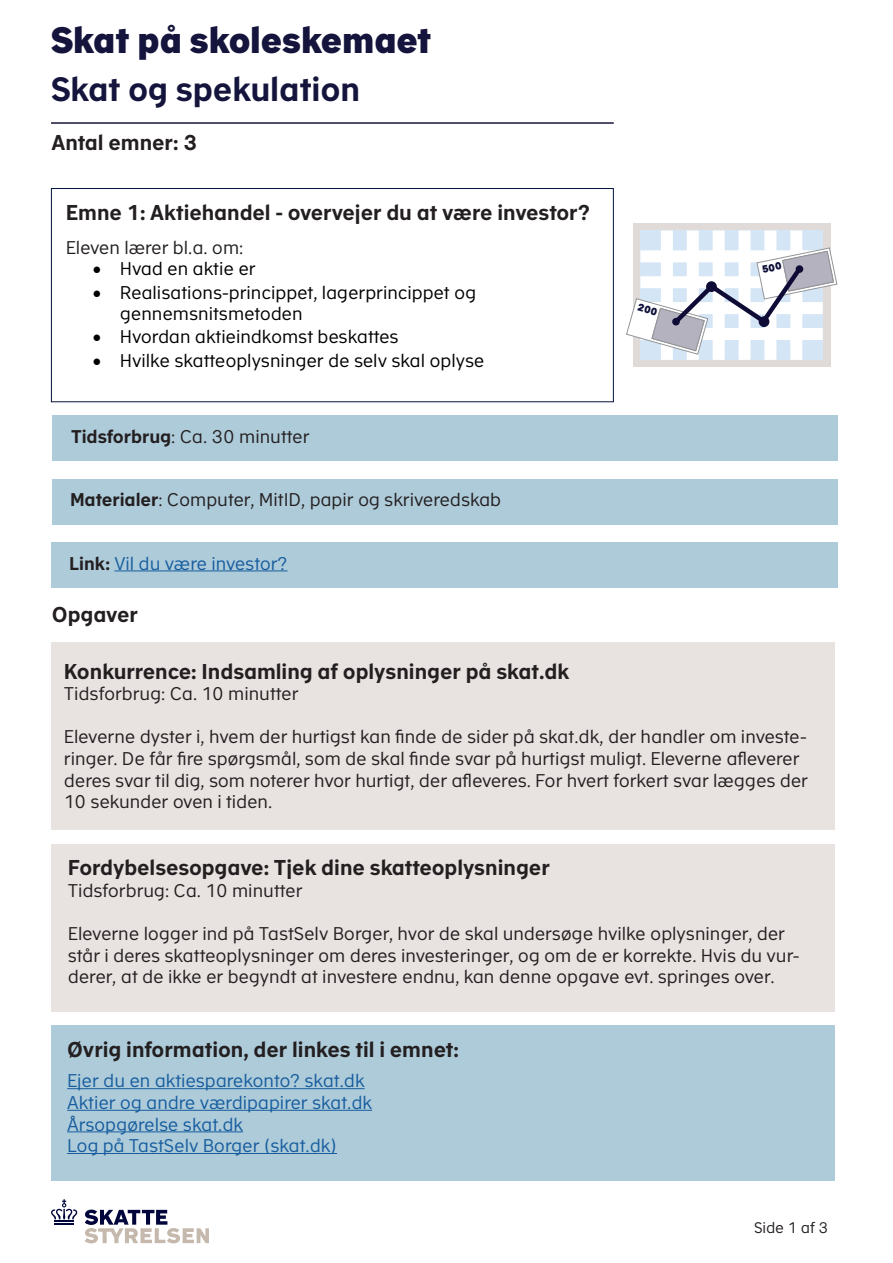
<style>
.page{position:relative;width:893px;height:1263px;background:#fff}
.page>*{position:absolute;margin:0;border:0;box-sizing:border-box;transform-origin:0 0}
.t1{font:900 36px "Academy Sans Office";letter-spacing:-.005em;color:#14143c}
.t2{font:700 33px "Academy Sans Office";letter-spacing:-.005em;color:#14143c}
.t3{font:700 21px "Academy Sans Office";letter-spacing:-.005em;color:#231f20}
.t4{font:18px/21.6px "Academy Sans Office";letter-spacing:-.01em;color:#231f20}
.t5{font:18px/21.6px "Academy Sans Office";letter-spacing:-.01em;color:#000}
.t6{font:18px "Academy Sans Office";letter-spacing:-.01em;color:#175d9e}
.t7{font:15px "Academy Sans Office";letter-spacing:-.005em;color:#231f20}
.s1{font-weight:700}
.s2{font-weight:700;color:#231f20}
</style>
<div class="page">
<div style="left:51px;top:188px;width:563px;height:214px;border:1px solid #00143c"></div>
<div style="left:52px;top:416px;width:785px;height:45px;background:#aecbda"></div>
<div style="left:52px;top:479px;width:785px;height:45px;background:#aecbda"></div>
<div style="left:51px;top:542px;width:786px;height:46px;background:#aecbda"></div>
<hr style="left:114px;top:570px;width:174px;height:1px;background:#175d9e">
<div style="left:51px;top:844px;width:783px;height:168px;background:#e8e2e1"></div>
<div style="left:51px;top:642px;width:783px;height:188px;background:#e8e2e1"></div>
<div style="left:51px;top:1025px;width:783px;height:156px;background:#aecbda"></div>
<hr style="left:67px;top:1088px;width:298px;height:1px;background:#175d9e">
<hr style="left:67px;top:1110px;width:305px;height:1px;background:#175d9e">
<hr style="left:67px;top:1131px;width:176px;height:1px;background:#175d9e">
<hr style="left:67px;top:1153px;width:270px;height:1px;background:#175d9e">
<div style="left:633px;top:223px;width:197px;height:144px;background:#e0dad8"></div>
<div style="left:641px;top:230px;width:182px;height:130px;background:#d4e5f5"></div>
<div style="left:661px;top:230px;width:12px;height:130px;background:#fff"></div>
<div style="left:687px;top:230px;width:12px;height:130px;background:#fff"></div>
<div style="left:713px;top:230px;width:12px;height:130px;background:#fff"></div>
<div style="left:738px;top:230px;width:12px;height:130px;background:#fff"></div>
<div style="left:764px;top:230px;width:12px;height:130px;background:#fff"></div>
<div style="left:790px;top:230px;width:12px;height:130px;background:#fff"></div>
<hr style="left:51px;top:122px;width:563px;height:2px;background:#14143c">
<svg style="left:51px;top:1199px;width:26px;height:26px"></svg>
<svg style="left:85px;top:1209px;width:124px;height:34px"></svg>
<svg style="left:626px;top:247px;width:212px;height:108px"></svg>
<p class="t1" style="left:51px;top:13px;width:382px">Skat på skoleskemaet</p>
<p class="t2" style="left:51px;top:65px;width:311px">Skat og spekulation</p>
<p class="t3" style="left:51px;top:127px;width:147px">Antal emner: 3</p>
<p class="t3" style="left:66px;top:197px;width:526px">Emne 1: Aktiehandel - overvejer du at være investor?</p>
<p class="t4" style="left:66px;top:235px;width:179px">Eleven lærer bl.a. om:</p>
<p class="t5" style="left:93px;top:257px;width:164px">• Hvad en aktie er</p>
<p class="t5" style="left:120px;top:280px;width:358px;text-indent:-27px">• Realisations-princippet, lagerprincippet og gennemsnitsmetoden</p>
<p class="t5" style="left:93px;top:325px;width:307px">• Hvordan aktieindkomst beskattes</p>
<p class="t5" style="left:93px;top:348px;width:393px">• Hvilke skatteoplysninger de selv skal oplyse</p>
<p class="t4" style="left:71px;top:424px;width:240px"><span class="s1">Tidsforbrug</span>: Ca. 30 minutter</p>
<p class="t4" style="left:70px;top:488px;width:433px"><span class="s1">Materialer</span>: Computer, MitID, papir og skriveredskab</p>
<p class="t6" style="left:69px;top:550px;width:220px"><span class="s2">Link:</span> Vil du være investor?</p>
<p class="t3" style="left:52px;top:599px;width:88px">Opgaver</p>
<p class="t3" style="left:64px;top:656px;width:507px">Konkurrence: Indsamling af oplysninger på skat.dk</p>
<p class="t4" style="left:64px;top:682px;width:236px">Tidsforbrug: Ca. 10 minutter</p>
<p class="t4" style="left:64px;top:725px;width:745px">Eleverne dyster i, hvem der hurtigst kan finde de sider på skat.dk, der handler om investe&shy;ringer. De får fire spørgsmål, som de skal finde svar på hurtigst muligt. Eleverne afleverer deres svar til dig, som noterer hvor hurtigt, der afleveres. For hvert forkert svar lægges der 10 sekunder oven i tiden.</p>
<p class="t3" style="left:68px;top:852px;width:483px">Fordybelsesopgave: Tjek dine skatteoplysninger</p>
<p class="t4" style="left:68px;top:878px;width:236px">Tidsforbrug: Ca. 10 minutter</p>
<p class="t4" style="left:68px;top:922px;width:733px">Eleverne logger ind på TastSelv Borger, hvor de skal undersøge hvilke oplysninger, der står i deres skatteoplysninger om deres investeringer, og om de er korrekte. Hvis du vur&shy;derer, at de ikke er begyndt at investere endnu, kan denne opgave evt. springes over.</p>
<p class="t3" style="left:67px;top:1034px;width:393px">Øvrig information, der linkes til i emnet:</p>
<p class="t6" style="left:67px;top:1068px;width:299px">Ejer du en aktiesparekonto? skat.dk</p>
<p class="t6" style="left:67px;top:1089px;width:306px">Aktier og andre værdipapirer skat.dk</p>
<p class="t6" style="left:67px;top:1111px;width:177px">Årsopgørelse skat.dk</p>
<p class="t6" style="left:67px;top:1133px;width:271px">Log på TastSelv Borger (skat.dk)</p>
<p class="t7" style="left:754px;top:1216px;width:76px">Side 1 af 3</p>
</div>
